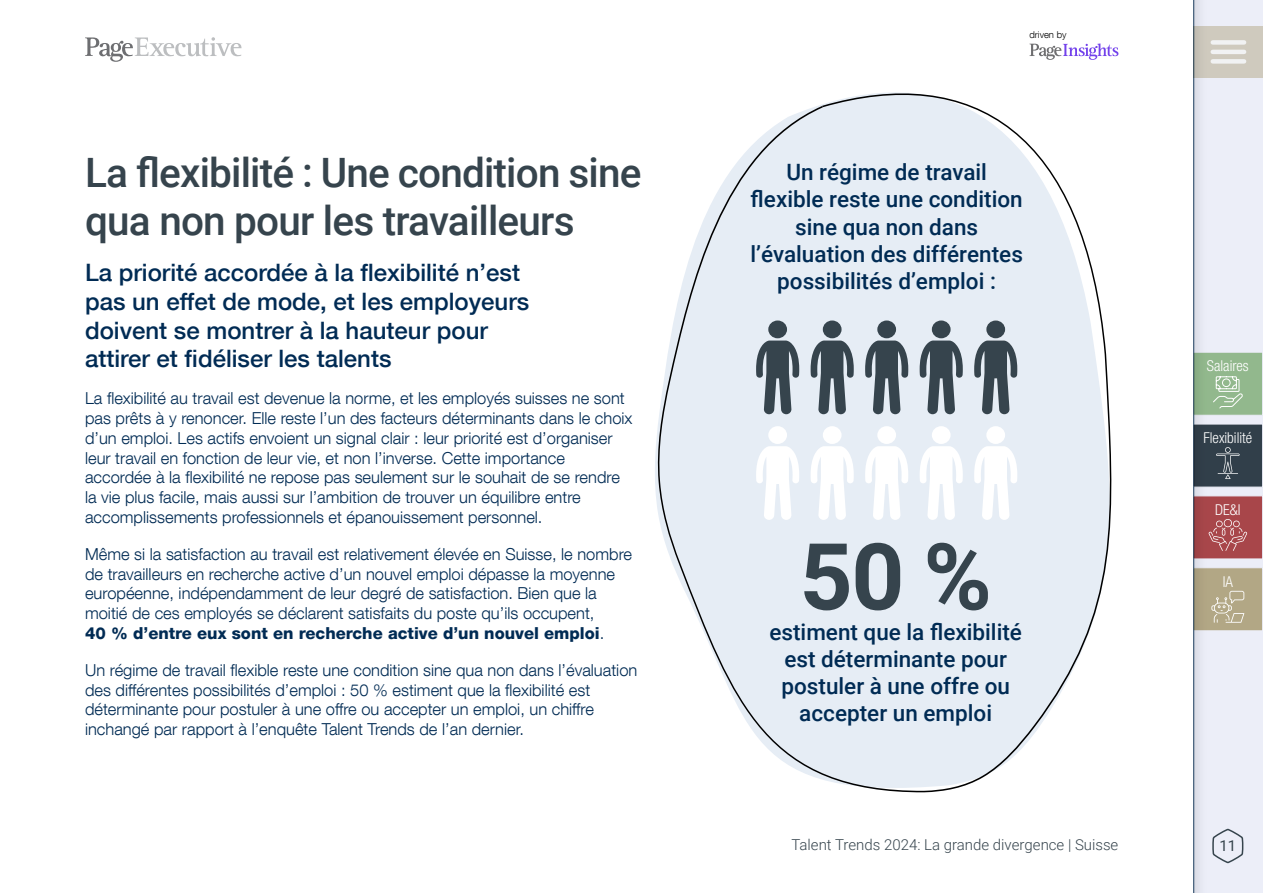
<style>
.page{position:relative;width:1263px;height:893px;background:#fff}
.page>*{position:absolute;margin:0;border:0;box-sizing:border-box;transform-origin:0 0}
.t1{font:700 92.7px "Roboto";color:#36444d}
.t2{font:500 40.5px/48.6px "Roboto";letter-spacing:-.02em;color:#36444d}
.t3{font:500 24px/28.8px "Helvetica Neue LT Com";color:#002b54}
.t4{font:500 22.5px/27px "Roboto";color:#002b54;text-align:center}
.t5{font:300 16.5px/19.8px "Helvetica Neue LT Com";color:#002b54}
.t6{font:300 15px "Roboto";color:#36444d}
.t7{font:300 condensed 15px "Helvetica Neue LT Com";color:#fff}
.t8{font:15px "Roboto";color:#36444d}
.t9{font:300 9.45px "Helvetica Neue LT Com";color:#000}
.s1{font-weight:800}
</style>
<div class="page">
<div style="left:1179px;top:0;width:84px;height:893px;background:#000;opacity:.2"></div>
<div style="left:1193px;top:352px;width:70px;height:64px;background:#92b88d;border:1px solid #fff"></div>
<svg style="left:1213px;top:376px;width:30px;height:33px"></svg>
<div style="left:1193px;top:424px;width:70px;height:63px;background:#36444d"></div>
<svg style="left:1216px;top:447px;width:23px;height:32px"></svg>
<div style="left:1193px;top:495px;width:70px;height:64px;background:#a8464a;border:1px solid #fff"></div>
<svg style="left:1208px;top:519px;width:39px;height:32px"></svg>
<div style="left:1193px;top:567px;width:70px;height:64px;background:#b2a785;border:1px solid #fff"></div>
<svg style="left:1211px;top:591px;width:33px;height:32px"></svg>
<svg style="left:1213px;top:829px;width:30px;height:34px"></svg>
<div style="left:1194px;top:26px;width:69px;height:51px;background:linear-gradient(to right,#cbc7bc,#d2cdc1)"></div>
<div style="left:1213px;top:40px;width:31px;height:5px;background:#f1f2f3"></div>
<hr style="left:1213px;top:50px;width:31px;height:4px;background:#f1f2f3">
<div style="left:1213px;top:59px;width:31px;height:5px;background:#f1f2f3"></div>
<svg style="left:655px;top:52px;width:464px;height:741px"></svg>
<svg style="left:756px;top:341px;width:43px;height:73px;background:#75818a"></svg>
<div style="left:768px;top:320px;width:19px;height:18px;background:#36444d;border-radius:50%"></div>
<svg style="left:756px;top:446px;width:43px;height:74px"></svg>
<div style="left:768px;top:426px;width:19px;height:18px;background:#fff;border-radius:50%"></div>
<svg style="left:811px;top:341px;width:43px;height:73px;background:#76818a"></svg>
<div style="left:823px;top:320px;width:18px;height:18px;background:#36444d;border-radius:50%"></div>
<svg style="left:811px;top:446px;width:43px;height:74px"></svg>
<div style="left:823px;top:426px;width:18px;height:18px;background:#fff;border-radius:50%"></div>
<svg style="left:865px;top:341px;width:43px;height:73px;background:#76818a"></svg>
<div style="left:877px;top:320px;width:19px;height:18px;background:#36444d;border-radius:50%"></div>
<svg style="left:865px;top:446px;width:43px;height:74px"></svg>
<div style="left:877px;top:426px;width:19px;height:18px;background:#fff;border-radius:50%"></div>
<svg style="left:920px;top:341px;width:43px;height:73px;background:#76818a"></svg>
<div style="left:932px;top:320px;width:18px;height:18px;background:#36444d;border-radius:50%"></div>
<svg style="left:920px;top:446px;width:43px;height:74px"></svg>
<div style="left:932px;top:426px;width:18px;height:18px;background:#fff;border-radius:50%"></div>
<svg style="left:974px;top:446px;width:43px;height:74px"></svg>
<div style="left:986px;top:426px;width:19px;height:18px;background:#fff;border-radius:50%"></div>
<svg style="left:974px;top:341px;width:43px;height:73px;background:#76818a"></svg>
<div style="left:986px;top:320px;width:19px;height:18px;background:#36444d;border-radius:50%"></div>
<svg style="left:1029px;top:43px;width:89px;height:17px"></svg>
<svg style="left:85px;top:37px;width:156px;height:25px"></svg>
<h2 class="t2" style="left:85px;top:146px;width:558px">La flexibilité : Une condition sine qua non pour les travailleurs</h2>
<h3 class="t3" style="left:85px;top:258px;width:446px">La priorité accordée à la flexibilité n’est pas un effet de mode, et les employeurs doivent se montrer à la hauteur pour attirer et fidéliser les talents</h3>
<p class="t5" style="left:85px;top:388px;width:549px">La flexibilité au travail est devenue la norme, et les employés suisses ne sont pas prêts à y renoncer. Elle reste l’un des facteurs déterminants dans le choix d’un emploi. Les actifs envoient un signal clair : leur priorité est d’organiser leur travail en fonction de leur vie, et non l’inverse. Cette importance accordée à la flexibilité ne repose pas seulement sur le souhait de se rendre la vie plus facile, mais aussi sur l’ambition de trouver un équilibre entre accomplissements professionnels et épanouissement personnel.</p>
<p class="t5" style="left:85px;top:544px;width:549px">Même si la satisfaction au travail est relativement élevée en Suisse, le nombre de travailleurs en recherche active d’un nouvel emploi dépasse la moyenne européenne, indépendamment de leur degré de satisfaction. Bien que la moitié de ces employés se déclarent satisfaits du poste qu’ils occupent,<br><span class="s1">40 % d’entre eux sont en recherche active d’un nouvel emploi</span>.</p>
<p class="t5" style="left:85px;top:660px;width:554px">Un régime de travail flexible reste une condition sine qua non dans l’évaluation des différentes possibilités d’emploi : 50 % estiment que la flexibilité est déterminante pour postuler à une offre ou accepter un emploi, un chiffre inchangé par rapport à l’enquête Talent Trends de l’an dernier.</p>
<p class="t9" style="left:1029px;top:29px;width:39px">driven by</p>
<h3 class="t4" style="left:750px;top:158px;width:274px">Un régime de travail flexible reste une condition sine qua non dans l’évaluation des différentes possibilités d’emploi :</h3>
<h1 class="t1" style="left:799px;top:512px;width:194px">50 %</h1>
<h3 class="t4" style="left:769px;top:617px;width:254px">estiment que la flexibilité est déterminante pour postuler à une offre ou accepter un emploi</h3>
<p class="t6" style="left:791px;top:834px;width:328px">Talent Trends 2024: La grande divergence | Suisse</p>
<p class="t7" style="left:1207px;top:357px;width:43px">Salaires</p>
<p class="t7" style="left:1203px;top:429px;width:50px">Flexibilité</p>
<p class="t7" style="left:1215px;top:501px;width:27px">DE&amp;I</p>
<p class="t7" style="left:1223px;top:573px;width:12px">IA</p>
<p class="t8" style="left:1219px;top:835px;width:18px">11</p>
</div>
